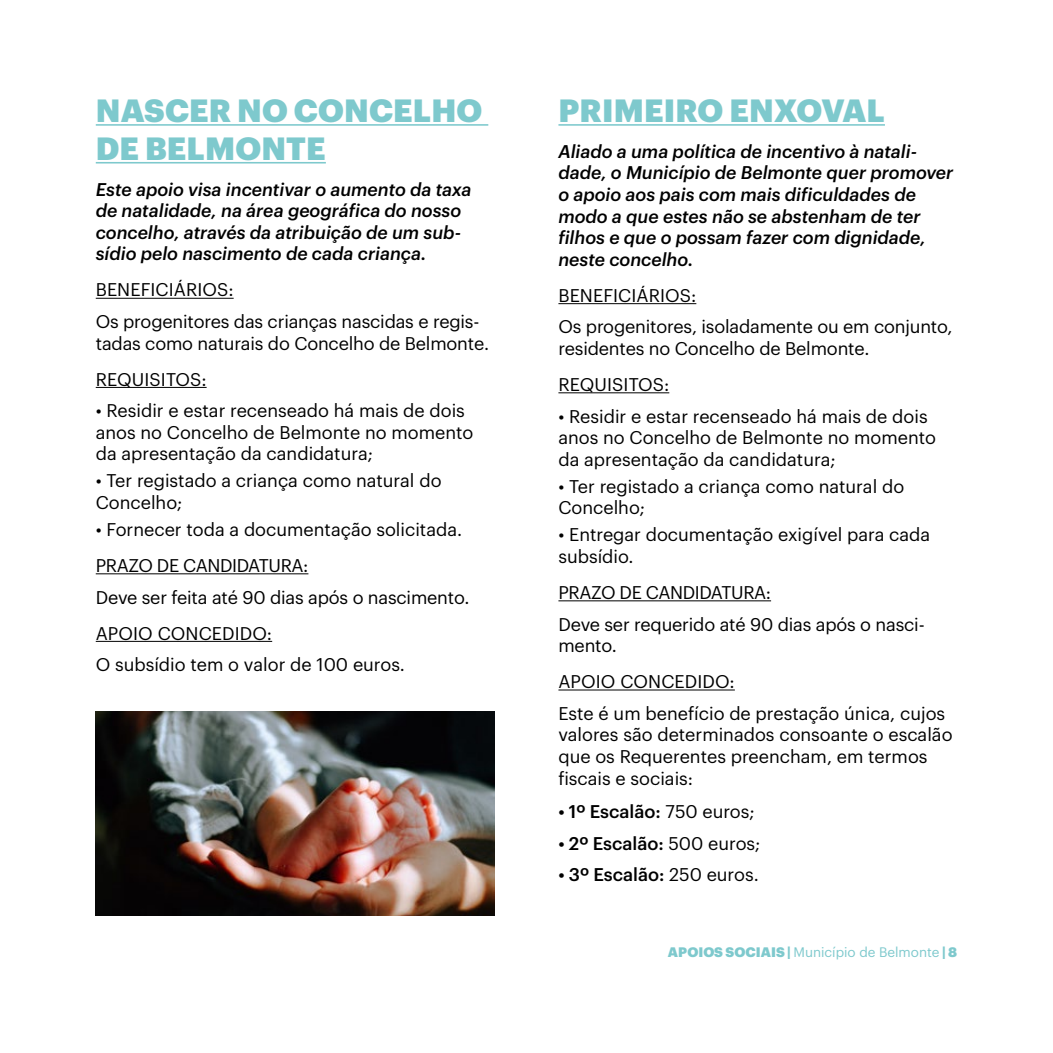
<style>
.page{position:relative;width:1053px;height:1053px;background:#fff}
.page>*{position:absolute;margin:0;border:0;box-sizing:border-box;transform-origin:0 0}
.t1{font:900 31.5px/37.8px "Graphik";letter-spacing:.005em;color:#7ec9cd}
.t2{font:18px/21.6px "Graphik";color:#000}
.t3{font:italic 500 18px/21.6px "Graphik";color:#000}
.t4{font:500 18px "Graphik";color:#000}
.t5{font:18px "Graphik";letter-spacing:-.02em;color:#000}
.t6{font:13.5px "Graphik";color:#7ec9cd}
.s1{font-weight:400}
.s2{font-weight:900}
</style>
<div class="page">
<hr style="left:96px;top:124px;width:392px;height:2px;background:#7ec9cd">
<hr style="left:96px;top:162px;width:230px;height:1px;background:#7ec9cd">
<hr style="left:96px;top:298px;width:138px;height:1px;background:#000">
<hr style="left:96px;top:387px;width:111px;height:1px;background:#000">
<hr style="left:96px;top:573px;width:212px;height:1px;background:#000">
<hr style="left:96px;top:641px;width:176px;height:1px;background:#000">
<hr style="left:558px;top:124px;width:326px;height:2px;background:#7ec9cd">
<hr style="left:558px;top:303px;width:138px;height:1px;background:#000">
<hr style="left:558px;top:392px;width:111px;height:1px;background:#000">
<hr style="left:558px;top:600px;width:213px;height:1px;background:#000">
<hr style="left:558px;top:689px;width:176px;height:1px;background:#000">
<img style="left:96px;top:711px;width:398px;height:204px">
<p class="t1" style="left:96px;top:88px;width:388px">NASCER NO CONCELHO<br>DE BELMONTE</p>
<p class="t3" style="left:96px;top:177px;width:377px">Este apoio visa incentivar o aumento da taxa de natalidade, na área geográfica do nosso concelho, através da atribuição de um sub&shy;sídio pelo nascimento de cada criança.</p>
<p class="t2" style="left:96px;top:277px;width:139px">BENEFICIÁRIOS:</p>
<p class="t2" style="left:96px;top:309px;width:395px">Os progenitores das crianças nascidas e regis&shy;tadas como naturais do Concelho de Belmonte.</p>
<p class="t2" style="left:96px;top:367px;width:112px">REQUISITOS:</p>
<p class="t2" style="left:96px;top:398px;width:379px">• Residir e estar recenseado há mais de dois anos no Concelho de Belmonte no momento da apresentação da candidatura;</p>
<p class="t2" style="left:96px;top:468px;width:347px">• Ter registado a criança como natural do<br>Concelho;</p>
<p class="t2" style="left:96px;top:517px;width:368px">• Fornecer toda a documentação solicitada.</p>
<p class="t5" style="left:96px;top:552px;width:214px">PRAZO DE CANDIDATURA:</p>
<p class="t2" style="left:96px;top:584px;width:375px">Deve ser feita até 90 dias após o nascimento.</p>
<p class="t2" style="left:96px;top:620px;width:178px">APOIO CONCEDIDO:</p>
<p class="t2" style="left:96px;top:652px;width:311px">O subsídio tem o valor de 100 euros.</p>
<p class="t1" style="left:558px;top:88px;width:328px">PRIMEIRO ENXOVAL</p>
<p class="t3" style="left:558px;top:139px;width:396px">Aliado a uma política de incentivo à natali&shy;dade, o Município de Belmonte quer promover o apoio aos pais com mais dificuldades de modo a que estes não se abstenham de ter filhos e que o possam fazer com dignidade, neste concelho.</p>
<p class="t2" style="left:558px;top:283px;width:139px">BENEFICIÁRIOS:</p>
<p class="t2" style="left:558px;top:314px;width:395px">Os progenitores, isoladamente ou em conjunto, residentes no Concelho de Belmonte.</p>
<p class="t2" style="left:558px;top:372px;width:112px">REQUISITOS:</p>
<p class="t2" style="left:558px;top:403px;width:379px">• Residir e estar recenseado há mais de dois anos no Concelho de Belmonte no momento da apresentação da candidatura;</p>
<p class="t2" style="left:558px;top:474px;width:347px">• Ter registado a criança como natural do<br>Concelho;</p>
<p class="t2" style="left:558px;top:522px;width:373px">• Entregar documentação exigível para cada subsídio.</p>
<p class="t5" style="left:558px;top:579px;width:214px">PRAZO DE CANDIDATURA:</p>
<p class="t2" style="left:558px;top:611px;width:368px">Deve ser requerido até 90 dias após o nasci&shy;mento.</p>
<p class="t2" style="left:558px;top:669px;width:178px">APOIO CONCEDIDO:</p>
<p class="t2" style="left:558px;top:700px;width:395px">Este é um benefício de prestação única, cujos valores são determinados consoante o escalão que os Requerentes preencham, em termos fiscais e sociais:</p>
<p class="t4" style="left:558px;top:798px;width:198px">• 1º Escalão: <span class="s1">750 euros;</span></p>
<p class="t4" style="left:558px;top:829px;width:203px">• 2º Escalão: <span class="s1">500 euros;</span></p>
<p class="t4" style="left:558px;top:861px;width:202px">• 3º Escalão: <span class="s1">250 euros.</span></p>
<p class="t6" style="left:668px;top:942px;width:291px"><span class="s2">APOIOS SOCIAIS |</span> Município de Belmonte <span class="s2">| 8</span></p>
</div>
